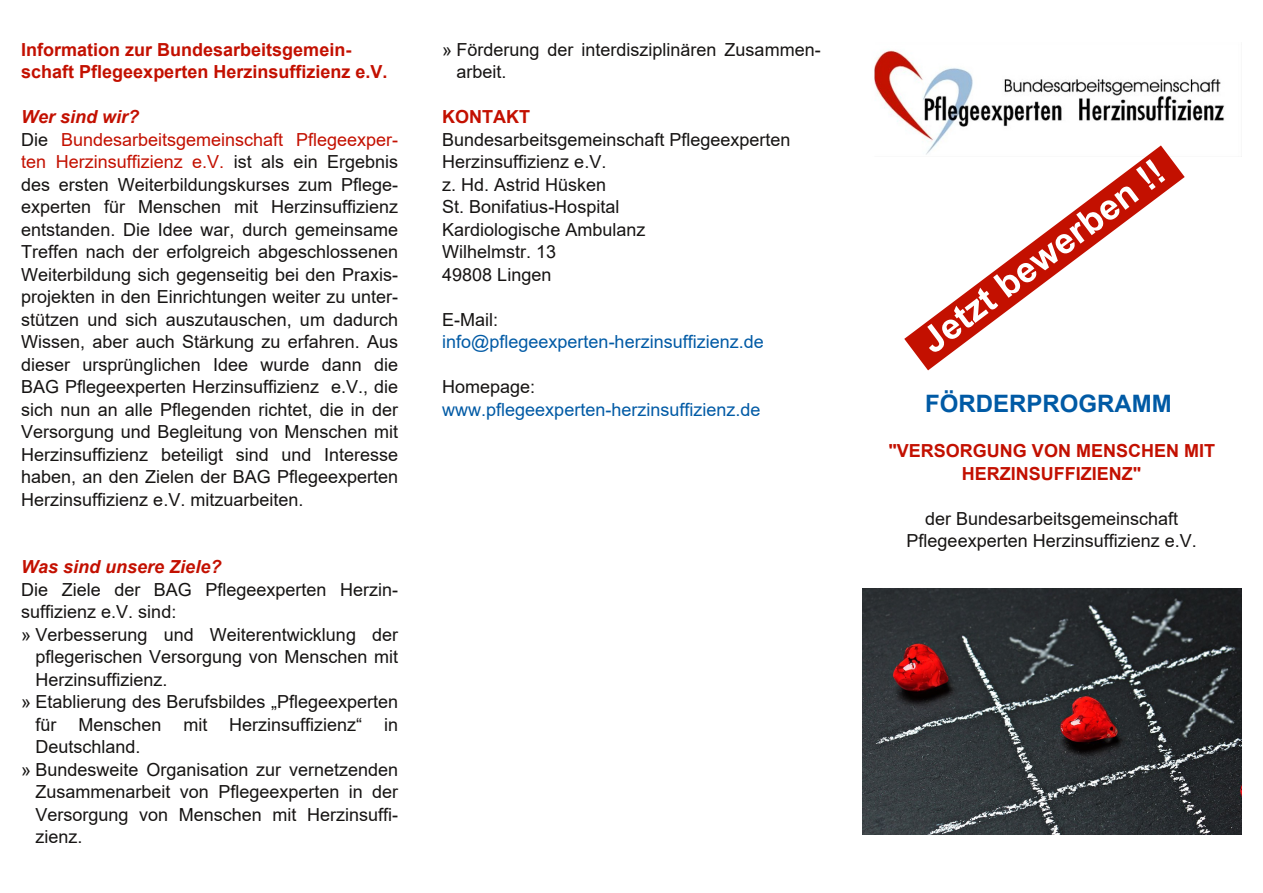
<style>
.page{position:relative;width:1263px;height:893px;background:#fff}
.page>*{position:absolute;margin:0;border:0;box-sizing:border-box;transform-origin:0 0}
.t1{font:700 36px "Arial";color:#fff}
.t2{font:700 24px "Arial";color:#005aa5}
.t3{font:18px/22.5px "Arial";color:#161413}
.t4{font:700 18px/22.5px "Arial";color:#c31000}
.t5{font:18px "Arial";color:#005aa5}
.t6{font:italic 700 18px "Arial";color:#c31000}
.s1{font-weight:700;font-style:italic;color:#c31000}
.s2{color:#c31000}
</style>
<div class="page">
<img style="left:874px;top:50px;width:368px;height:107px">
<img style="left:862px;top:589px;width:380px;height:245px">
<svg style="left:904px;top:145px;width:281px;height:225px"></svg>
<p class="t4" style="left:21px;top:38px;width:368px">Information zur Bundesarbeitsgemein&shy;schaft Pflegeexperten Herzinsuffizienz e.V.</p>
<p class="t3" style="left:21px;top:106px;width:378px"><span class="s1">Wer sind wir?<br></span>Die <span class="s2">Bundesarbeitsgemeinschaft Pflegeexper&shy;ten Herzinsuffizienz e.V.</span> ist als ein Ergebnis des ersten Weiterbildungskurses zum Pflege&shy;experten für Menschen mit Herzinsuffizienz entstanden. Die Idee war, durch gemeinsame Treffen nach der erfolgreich abgeschlossenen Weiterbildung sich gegenseitig bei den Praxis&shy;projekten in den Einrichtungen weiter zu unter&shy;stützen und sich auszutauschen, um dadurch Wissen, aber auch Stärkung zu erfahren. Aus dieser ursprünglichen Idee wurde dann die BAG Pflegeexperten Herzinsuffizienz e.V., die sich nun an alle Pflegenden richtet, die in der Versorgung und Begleitung von Menschen mit Herzinsuffizienz beteiligt sind und Interesse haben, an den Zielen der BAG Pflegeexperten Herzinsuffizienz e.V. mitzuarbeiten.</p>
<p class="t6" style="left:21px;top:557px;width:202px">Was sind unsere Ziele?</p>
<p class="t3" style="left:21px;top:578px;width:378px">Die Ziele der BAG Pflegeexperten Herzin-</p>
<p class="t3" style="left:21px;top:601px;width:157px">suffizienz e.V. sind:</p>
<p class="t3" style="left:21px;top:623px;width:378px">» Verbesserung und Weiterentwicklung der</p>
<p class="t3" style="left:36px;top:646px;width:364px">pflegerischen Versorgung von Menschen mit</p>
<p class="t3" style="left:36px;top:668px;width:134px">Herzinsuffizienz.</p>
<p class="t3" style="left:21px;top:691px;width:378px">» Etablierung des Berufsbildes „Pflegeexperten</p>
<p class="t3" style="left:36px;top:713px;width:364px">für Menschen mit Herzinsuffizienz“ in</p>
<p class="t3" style="left:36px;top:736px;width:107px">Deutschland.</p>
<p class="t3" style="left:21px;top:758px;width:378px">» Bundesweite Organisation zur vernetzenden</p>
<p class="t3" style="left:36px;top:781px;width:364px">Zusammenarbeit von Pflegeexperten in der</p>
<p class="t3" style="left:36px;top:803px;width:364px">Versorgung von Menschen mit Herzinsuffi-</p>
<p class="t3" style="left:36px;top:826px;width:49px">zienz.</p>
<p class="t3" style="left:456px;top:38px;width:366px;text-indent:-14px">» Förderung der interdisziplinären Zusammen&shy;arbeit.</p>
<p class="t4" style="left:442px;top:106px;width:89px">KONTAKT</p>
<p class="t3" style="left:442px;top:128px;width:350px">Bundesarbeitsgemeinschaft Pflegeexperten<br>Herzinsuffizienz e.V.<br>z. Hd. Astrid Hüsken<br>St. Bonifatius-Hospital<br>Kardiologische Ambulanz<br>Wilhelmstr. 13<br>49808 Lingen</p>
<p class="t3" style="left:442px;top:308px;width:57px">E-Mail:</p>
<p class="t5" style="left:442px;top:332px;width:323px">info@pflegeexperten-herzinsuffizienz.de</p>
<p class="t3" style="left:442px;top:376px;width:95px">Homepage:</p>
<p class="t5" style="left:442px;top:399px;width:320px">www.pflegeexperten-herzinsuffizienz.de</p>
<h1 class="t1" style="left:914px;top:329px;width:296px;rotate:-37deg">Jetzt bewerben !!</h1>
<h2 class="t2" style="left:925px;top:390px;width:248px">FÖRDERPROGRAMM</h2>
<p class="t4" style="left:888px;top:440px;width:328px;text-align:center">"VERSORGUNG VON MENSCHEN MIT<br>HERZINSUFFIZIENZ"</p>
<p class="t3" style="left:907px;top:507px;width:292px;text-align:center">der Bundesarbeitsgemeinschaft<br>Pflegeexperten Herzinsuffizienz e.V.</p>
</div>
